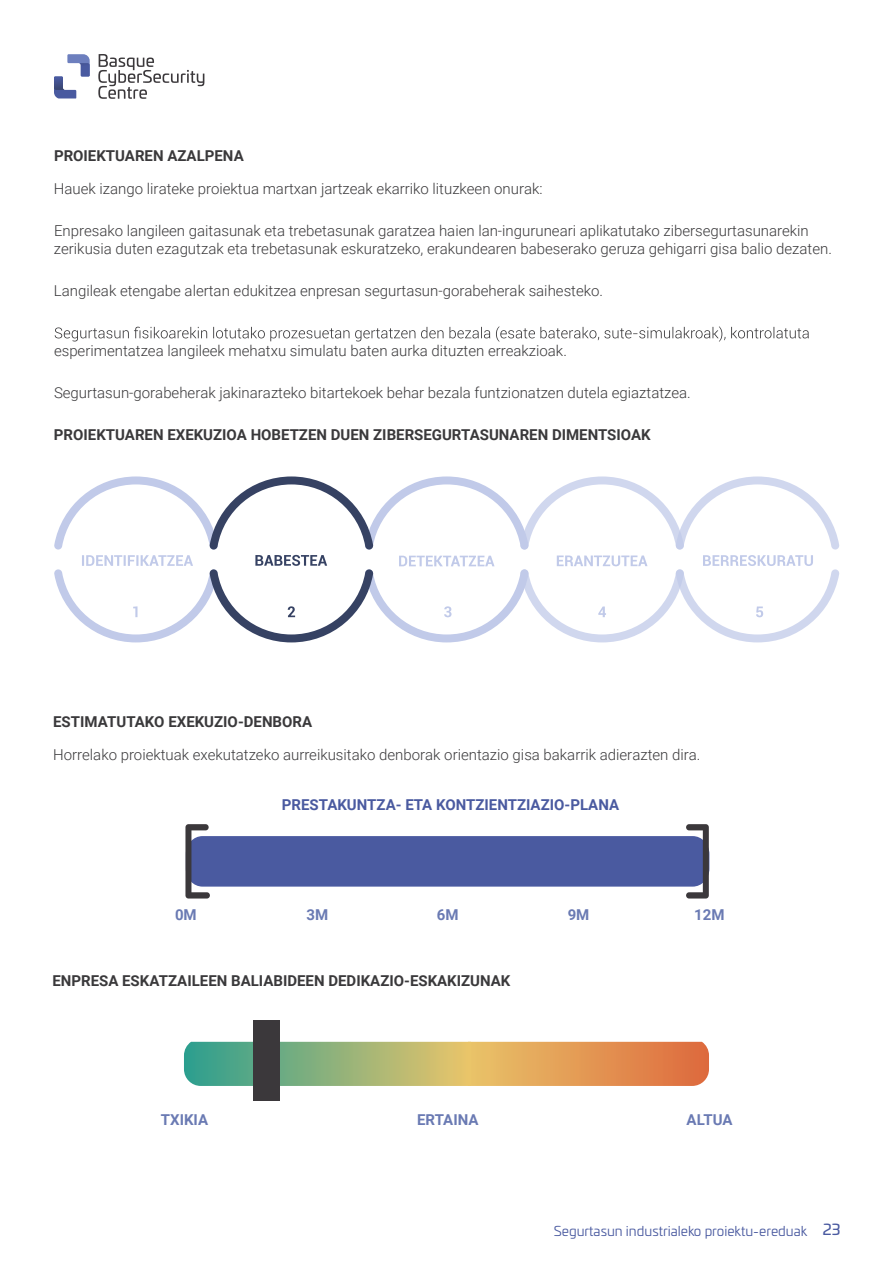
<style>
.page{position:relative;width:893px;height:1263px;background:#fff}
.page>*{position:absolute;margin:0;border:0;box-sizing:border-box;transform-origin:0 0}
.t1{font:300 15px/18px "Roboto";color:#3a393b}
.t2{font:700 15px "Roboto";color:#3a393b}
.t3{font:700 15px "Roboto";color:#4a5aa0}
.t4{font:700 15px "Roboto";color:#6a7ab3}
.t5{font:13.5px "Univia Pro";color:#4a5aa0}
.s1{font-size:15px}
</style>
<div class="page">
<svg style="left:54px;top:54px;width:36px;height:44px"></svg>
<svg style="left:98px;top:54px;width:106px;height:45px"></svg>
<svg style="left:55px;top:326px;width:754px;height:16px"></svg>
<svg style="left:184px;top:1042px;width:525px;height:44px"></svg>
<div style="left:253px;top:1020px;width:26px;height:80px;background:#3b383b"></div>
<div style="left:186px;top:836px;width:523px;height:51px;background:#4a5aa0;border-radius:17px"></div>
<svg style="left:185px;top:824px;width:25px;height:74px"></svg>
<svg style="left:686px;top:824px;width:23px;height:74px"></svg>
<svg style="left:54px;top:476px;width:785px;height:166px"></svg>
<p class="t2" style="left:54px;top:145px;width:191px">PROIEKTUAREN AZALPENA</p>
<p class="t1" style="left:54px;top:179px;width:490px">Hauek izango lirateke proiektua martxan jartzeak ekarriko lituzkeen onurak:</p>
<p class="t1" style="left:54px;top:221px;width:779px">Enpresako langileen gaitasunak eta trebetasunak garatzea haien lan-inguruneari aplikatutako zibersegurtasunarekin zerikusia duten ezagutzak eta trebetasunak eskuratzeko, erakundearen babeserako geruza gehigarri gisa balio dezaten.</p>
<p class="t1" style="left:54px;top:281px;width:551px">Langileak etengabe alertan edukitzea enpresan segurtasun-gorabeherak saihesteko.</p>
<p class="t1" style="left:54px;top:341px;width:514px">esperimentatzea langileek mehatxu simulatu baten aurka dituzten erreakzioak.</p>
<p class="t1" style="left:54px;top:383px;width:638px">Segurtasun-gorabeherak jakinarazteko bitartekoek behar bezala funtzionatzen dutela egiaztatzea.</p>
<p class="t2" style="left:54px;top:424px;width:598px">PROIEKTUAREN EXEKUZIOA HOBETZEN DUEN ZIBERSEGURTASUNAREN DIMENTSIOAK</p>
<p class="t2" style="left:53px;top:711px;width:260px">ESTIMATUTAKO EXEKUZIO-DENBORA</p>
<p class="t1" style="left:53px;top:745px;width:649px">Horrelako proiektuak exekutatzeko aurreikusitako denborak orientazio gisa bakarrik adierazten dira.</p>
<p class="t3" style="left:282px;top:794px;width:339px">PRESTAKUNTZA- ETA KONTZIENTZIAZIO-PLANA</p>
<p class="t4" style="left:175px;top:904px;width:23px">0M</p>
<p class="t4" style="left:306px;top:904px;width:23px">3M</p>
<p class="t4" style="left:437px;top:904px;width:23px">6M</p>
<p class="t4" style="left:568px;top:904px;width:23px">9M</p>
<p class="t4" style="left:694px;top:904px;width:32px">12M</p>
<p class="t2" style="left:52px;top:971px;width:459px">ENPRESA ESKATZAILEEN BALIABIDEEN DEDIKAZIO-ESKAKIZUNAK</p>
<p class="t4" style="left:161px;top:1109px;width:49px">TXIKIA</p>
<p class="t4" style="left:417px;top:1109px;width:63px">ERTAINA</p>
<p class="t4" style="left:687px;top:1109px;width:47px">ALTUA</p>
<p class="t5" style="left:554px;top:1221px;width:288px">Segurtasun industrialeko proiektu-ereduak <span class="s1">23</span></p>
</div>
